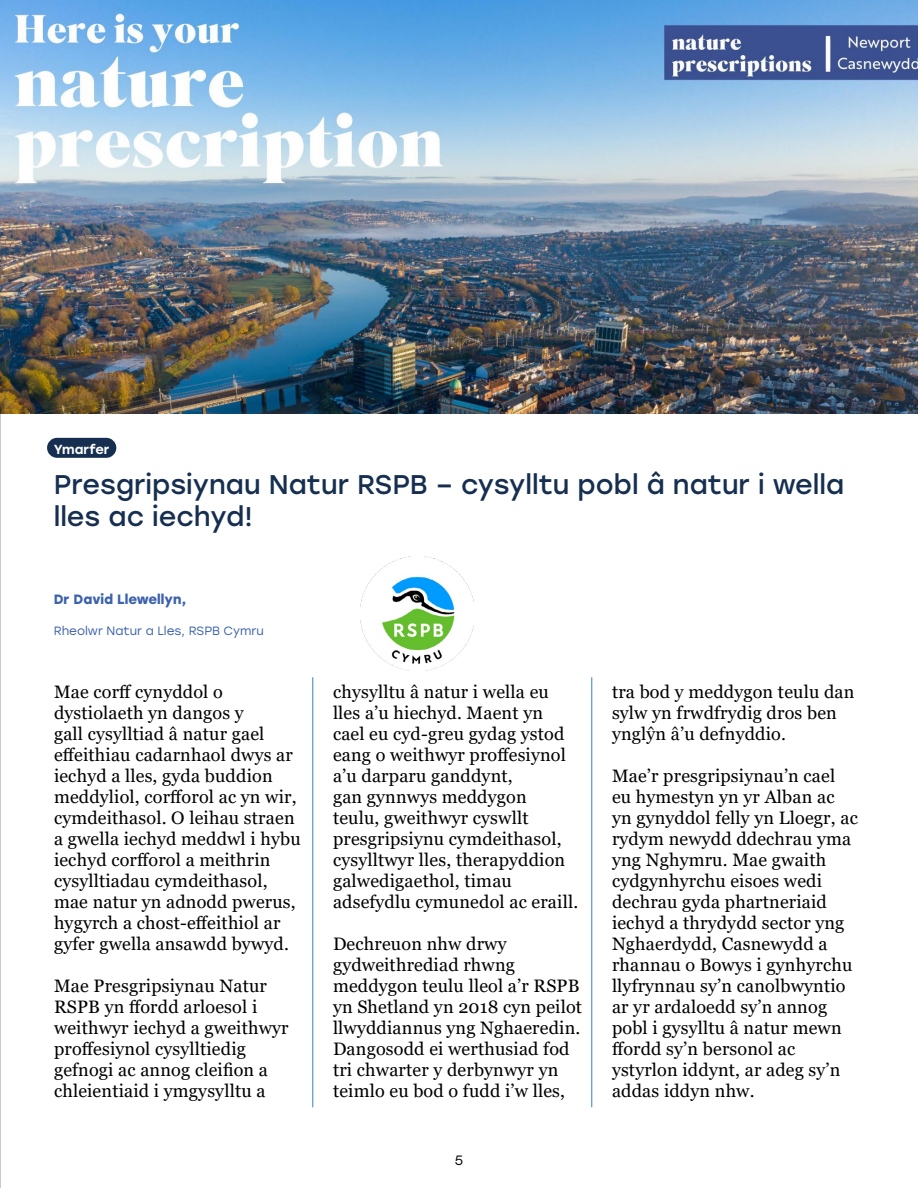
<style>
.page{position:relative;width:918px;height:1188px;background:#fff}
.page>*{position:absolute;margin:0;border:0;box-sizing:border-box;transform-origin:0 0}
.t1{font:27px/32.4px "Stolzl";color:#162f50}
.t2{font:18px/21px "Georgia";letter-spacing:.01em;color:#000}
.t3{font:700 13.5px "Stolzl";color:#3c62ad}
.t4{font:13.5px "Stolzl";color:#000}
.t5{font:500 13.05px "Stolzl";color:#fff}
.t6{font:12px "Stolzl";color:#3c62ad}
</style>
<div class="page">
<hr style="left:312px;top:677px;width:1px;height:430px;background:#4d8dca">
<hr style="left:591px;top:677px;width:1px;height:430px;background:#4d8dca">
<img style="left:0;top:0;width:917px;height:414px">
<div style="left:47px;top:438px;width:69px;height:20px;background:#162f50;border-radius:10px"></div>
<img style="left:361px;top:556px;width:113px;height:114px">
<p class="t5" style="left:54px;top:440px;width:57px">Ymarfer</p>
<h1 class="t1" style="left:54px;top:467px;width:792px">Presgripsiynau Natur RSPB – cysylltu pobl â natur i wella lles ac iechyd!</h1>
<p class="t3" style="left:54px;top:590px;width:134px">Dr David Llewellyn,</p>
<p class="t6" style="left:54px;top:622px;width:212px">Rheolwr Natur a Lles, RSPB Cymru</p>
<p class="t2" style="left:54px;top:681px;width:248px">Mae corff cynyddol o dystiolaeth yn dangos y<br>gall cysylltiad â natur gael effeithiau cadarnhaol dwys ar iechyd a lles, gyda buddion meddyliol, corfforol ac yn wir, cymdeithasol. O leihau straen a gwella iechyd meddwl i hybu iechyd corfforol a meithrin cysylltiadau cymdeithasol, mae natur yn adnodd pwerus, hygyrch a chost-effeithiol ar gyfer gwella ansawdd bywyd.</p>
<p class="t2" style="left:54px;top:975px;width:236px">Mae Presgripsiynau Natur<br>RSPB yn ffordd arloesol i weithwyr iechyd a gweithwyr proffesiynol cysylltiedig gefnogi ac annog cleifion a chleientiaid i ymgysylltu a</p>
<p class="t2" style="left:333px;top:681px;width:247px">chysylltu â natur i wella eu lles a’u hiechyd. Maent yn cael eu cyd-greu gydag ystod eang o weithwyr proffesiynol a’u darparu ganddynt,<br>gan gynnwys meddygon<br>teulu, gweithwyr cyswllt presgripsiynu cymdeithasol, cysylltwyr lles, therapyddion galwedigaethol, timau adsefydlu cymunedol ac eraill.</p>
<p class="t2" style="left:333px;top:933px;width:251px">Dechreuon nhw drwy gydweithrediad rhwng meddygon teulu lleol a’r RSPB yn Shetland yn 2018 cyn peilot llwyddiannus yng Nghaeredin.<br>Dangosodd ei werthusiad fod tri chwarter y derbynwyr yn teimlo eu bod o fudd i’w lles,</p>
<p class="t4" style="left:455px;top:1150px;width:10px">5</p>
<p class="t2" style="left:612px;top:682px;width:244px">tra bod y meddygon teulu dan sylw yn frwdfrydig dros ben ynglŷn â’u defnyddio.</p>
<p class="t2" style="left:612px;top:766px;width:247px">Mae’r presgripsiynau’n cael eu hymestyn yn yr Alban ac yn gynyddol felly yn Lloegr, ac rydym newydd ddechrau yma yng Nghymru. Mae gwaith cydgynhyrchu eisoes wedi dechrau gyda phartneriaid iechyd a thrydydd sector yng<br>Nghaerdydd, Casnewydd a rhannau o Bowys i gynhyrchu llyfrynnau sy’n canolbwyntio ar yr ardaloedd sy’n annog pobl i gysylltu â natur mewn ffordd sy’n bersonol ac ystyrlon iddynt, ar adeg sy’n addas iddyn nhw.</p>
</div>
